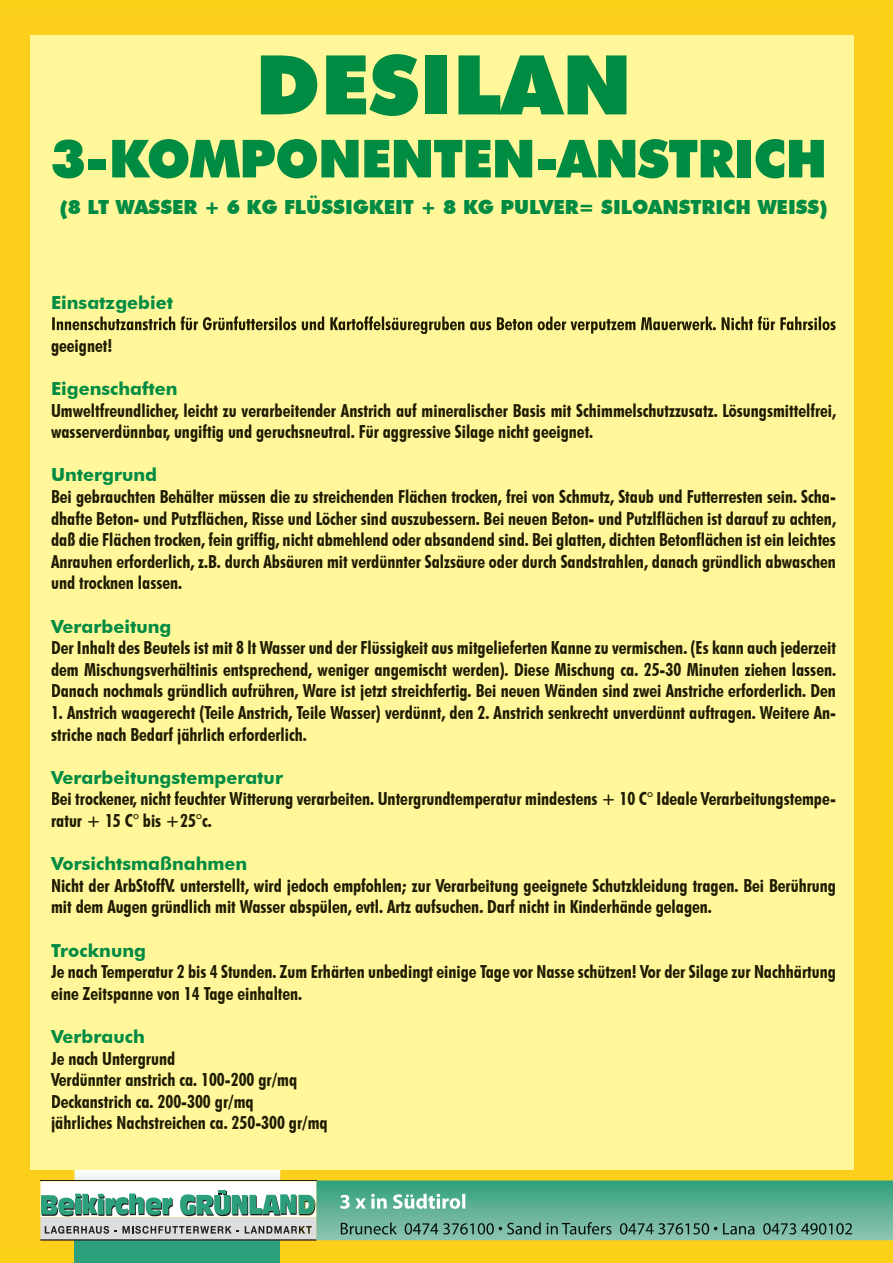
<style>
.page{position:relative;width:893px;height:1263px;background:#fad019}
.page>*{position:absolute;margin:0;border:0;box-sizing:border-box;transform-origin:0 0}
.t1{font:900 82.5px "Futura BT";color:#008b43}
.t2{font:900 52.5px "Futura BT";letter-spacing:-.02em;color:#008b43}
.t3{font:900 19.5px "Futura BT";color:#008b43}
.t4{font:700 condensed 18px/21.6px "Futura BT";color:#1e1b01}
.t5{font:700 18px "Futura BT";color:#008b43}
</style>
<div class="page">
<div style="left:74px;top:1239px;width:206px;height:24px;background:#2ca07c"></div>
<svg style="left:40px;top:1168px;width:853px;height:72px;background:#8bb992"></svg>
<div style="left:30px;top:35px;width:823px;height:1134px;background:#fff79a"></div>
<svg style="left:52px;top:316px;width:784px;height:18px"></svg>
<h1 class="t1" style="left:255px;top:35px;width:378px">DESILAN</h1>
<h2 class="t2" style="left:50px;top:127px;width:779px">3-KOMPONENTEN-ANSTRICH</h2>
<p class="t3" style="left:59px;top:195px;width:770px">(8 LT WASSER + 6 KG FLÜSSIGKEIT + 8 KG PULVER= SILOANSTRICH WEISS)</p>
<p class="t5" style="left:51px;top:291px;width:124px">Einsatzgebiet</p>
<p class="t4" style="left:51px;top:334px;width:63px">geeignet!</p>
<p class="t5" style="left:51px;top:378px;width:128px">Eigenschaften</p>
<p class="t4" style="left:51px;top:399px;width:786px">Umweltfreundlicher, leicht zu verarbeitender Anstrich auf mineralischer Basis mit Schimmelschutzzusatz. Lösungsmittelfrei, wasserverdünnbar, ungiftig und geruchsneutral. Für aggressive Silage nicht geeignet.</p>
<p class="t5" style="left:51px;top:464px;width:108px">Untergrund</p>
<p class="t4" style="left:51px;top:486px;width:786px;text-align:justify">Bei gebrauchten Behälter müssen die zu streichenden Flächen trocken, frei von Schmutz, Staub und Futterresten sein. Scha&shy;dhafte Beton- und Putzflächen, Risse und Löcher sind auszubessern. Bei neuen Beton- und Putzlflächen ist darauf zu achten, daß die Flächen trocken, fein griffig, nicht abmehlend oder absandend sind. Bei glatten, dichten Betonflächen ist ein leichtes Anrauhen erforderlich, z.B. durch Absäuren mit verdünnter Salzsäure oder durch Sandstrahlen, danach gründlich abwaschen und trocknen lassen.</p>
<p class="t5" style="left:51px;top:615px;width:122px">Verarbeitung</p>
<p class="t4" style="left:51px;top:637px;width:786px;text-align:justify">Der Inhalt des Beutels ist mit 8 lt Wasser und der Flüssigkeit aus mitgelieferten Kanne zu vermischen. (Es kann auch jederzeit dem Mischungsverhältinis entsprechend, weniger angemischt werden). Diese Mischung ca. 25-30 Minuten ziehen lassen.<br>Danach nochmals gründlich aufrühren, Ware ist jetzt streichfertig. Bei neuen Wänden sind zwei Anstriche erforderlich. Den</p>
<p class="t4" style="left:51px;top:702px;width:786px">1. Anstrich waagerecht (Teile Anstrich, Teile Wasser) verdünnt, den 2. Anstrich senkrecht unverdünnt auftragen. Weitere An&shy;striche nach Bedarf jährlich erforderlich.</p>
<p class="t5" style="left:51px;top:766px;width:233px">Verarbeitungstemperatur</p>
<p class="t4" style="left:51px;top:788px;width:786px">Bei trockener, nicht feuchter Witterung verarbeiten. Untergrundtemperatur mindestens + 10 C° Ideale Verarbeitungstempe&shy;ratur + 15 C° bis +25°c.</p>
<p class="t5" style="left:51px;top:853px;width:198px">Vorsichtsmaßnahmen</p>
<p class="t4" style="left:51px;top:874px;width:786px">Nicht der ArbStoffV. unterstellt, wird jedoch empfohlen; zur Verarbeitung geeignete Schutzkleidung tragen. Bei Berührung mit dem Augen gründlich mit Wasser abspülen, evtl. Artz aufsuchen. Darf nicht in Kinderhände gelagen.</p>
<p class="t5" style="left:51px;top:939px;width:96px">Trocknung</p>
<p class="t4" style="left:51px;top:961px;width:786px">Je nach Temperatur 2 bis 4 Stunden. Zum Erhärten unbedingt einige Tage vor Nasse schützen! Vor der Silage zur Nachhärtung eine Zeitspanne von 14 Tage einhalten.</p>
<p class="t5" style="left:51px;top:1026px;width:95px">Verbrauch</p>
<p class="t4" style="left:51px;top:1047px;width:278px">Je nach Untergrund<br>Verdünnter anstrich ca. 100-200 gr/mq Deckanstrich ca. 200-300 gr/mq<br>jährliches Nachstreichen ca. 250-300 gr/mq</p>
</div>
